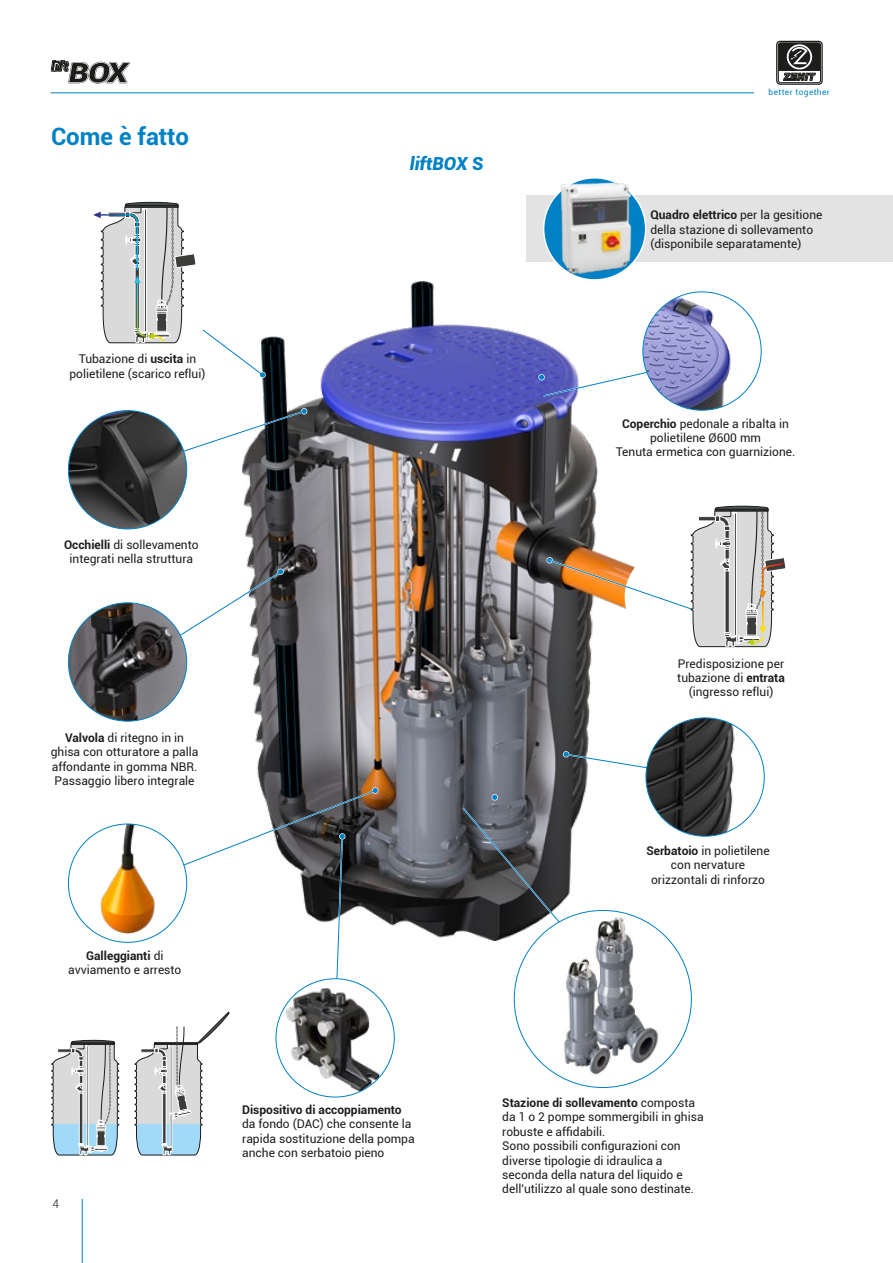
<style>
.page{position:relative;width:893px;height:1263px;background:#fff}
.page>*{position:absolute;margin:0;border:0;box-sizing:border-box;transform-origin:0 0}
.t1{font:700 24px "Roboto";color:#0081c6}
.t2{font:italic 900 18px "Roboto";color:#0081c6}
.t3{font:12px/14.4px "Roboto";color:#1d1d1b;text-align:center}
.t4{font:300 12px "Roboto";color:#1d1d1b}
.t5{font:8.25px "Roboto";letter-spacing:.05em;color:#0082c7}
.s1{font-weight:700}
</style>
<div class="page">
<svg style="left:51px;top:60px;width:79px;height:24px"></svg>
<img style="left:242px;top:282px;width:523px;height:656px">
<hr style="left:82px;top:1199px;width:1px;height:64px;background:#0081c6">
<hr style="left:51px;top:92px;width:703px;height:1px;background:#0081c6">
<div style="left:776px;top:41px;width:47px;height:44px;border:1px solid #1d1d1b;border-radius:3px"></div>
<div style="left:778px;top:43px;width:43px;height:40px;border:1px solid #1d1d1b;border-radius:2px"></div>
<svg style="left:778px;top:43px;width:42px;height:38px"></svg>
<div style="left:527px;top:195px;width:366px;height:67px;background:#e3e3e3"></div>
<svg style="left:544px;top:178px;width:102px;height:102px"></svg>
<div style="left:543px;top:177px;width:103px;height:104px;border:2px solid #fff;border-radius:50%"></div>
<svg style="left:492px;top:794px;width:6px;height:6px"></svg>
<svg style="left:135px;top:408px;width:172px;height:64px"></svg>
<svg style="left:135px;top:569px;width:148px;height:96px"></svg>
<svg style="left:461px;top:806px;width:151px;height:176px"></svg>
<svg style="left:563px;top:751px;width:89px;height:27px"></svg>
<img style="left:68px;top:411px;width:119px;height:118px;border-radius:59px">
<img style="left:646px;top:718px;width:118px;height:118px;border-radius:59px">
<img style="left:643px;top:292px;width:118px;height:118px;border-radius:59px">
<div style="left:514px;top:910px;width:177px;height:177px;background:#fff;border-radius:50%"></div>
<img style="left:544px;top:910px;width:128px;height:177px">
<img style="left:68px;top:824px;width:65px;height:116px">
<img style="left:68px;top:603px;width:119px;height:118px;border-radius:59px">
<svg style="left:93px;top:202px;width:173px;height:176px"></svg>
<svg style="left:133px;top:788px;width:245px;height:367px"></svg>
<svg style="left:51px;top:1040px;width:68px;height:115px;background:#bec8cd"></svg>
<img style="left:276px;top:979px;width:118px;height:118px;border-radius:59px">
<svg style="left:539px;top:357px;width:247px;height:325px"></svg>
<img style="left:549px;top:182px;width:94px;height:91px">
<p class="t1" style="left:51px;top:120px;width:140px">Come è fatto</p>
<p class="t3" style="left:69px;top:351px;width:138px">Tubazione di <span class="s1">uscita</span> in polietilene (scarico reflui)</p>
<p class="t3" style="left:64px;top:537px;width:136px"><span class="s1">Occhielli</span> di sollevamento integrati nella struttura</p>
<p class="t3" style="left:51px;top:730px;width:149px"><span class="s1">Valvola</span> di ritegno in in ghisa con otturatore a palla affondante in gomma NBR.</p>
<p class="t3" style="left:55px;top:773px;width:141px">Passaggio libero integrale</p>
<p class="t3" style="left:68px;top:948px;width:115px"><span class="s1">Galleggianti</span> di avviamento e arresto</p>
<p class="t2" style="left:410px;top:151px;width:75px">liftBOX S</p>
<p class="t5" style="left:769px;top:86px;width:63px">better together</p>
<p class="t3" style="left:650px;top:207px;width:174px;text-align:left"><span class="s1">Quadro elettrico</span> per la gesitione della stazione di sollevamento</p>
<p class="t3" style="left:650px;top:236px;width:153px">(disponibile separatamente)</p>
<p class="t3" style="left:622px;top:416px;width:168px"><span class="s1">Coperchio</span> pedonale a ribalta in polietilene Ø600 mm</p>
<p class="t3" style="left:616px;top:444px;width:181px">Tenuta ermetica con guarnizione.</p>
<p class="t3" style="left:677px;top:656px;width:109px">Predisposizione per tubazione di <span class="s1">entrata </span>(ingresso reflui)</p>
<p class="t3" style="left:646px;top:843px;width:125px"><span class="s1">Serbatoio</span> in polietilene con nervature orizzontali di rinforzo</p>
<p class="t4" style="left:52px;top:1195px;width:8px">4</p>
<p class="t3" style="left:242px;top:1102px;width:174px;text-align:left"><span class="s1">Dispositivo di accoppiamento </span>da fondo (DAC) che consente la rapida sostituzione della pompa anche con serbatoio pieno</p>
<p class="t3" style="left:502px;top:1095px;width:203px;text-align:left"><span class="s1">Stazione di sollevamento</span> composta da 1 o 2 pompe sommergibili in ghisa robuste e affidabili.</p>
<p class="t3" style="left:502px;top:1138px;width:193px;text-align:left">Sono possibili configurazioni con diverse tipologie di idraulica a seconda della natura del liquido e dell'utilizzo al quale sono destinate.</p>
</div>
